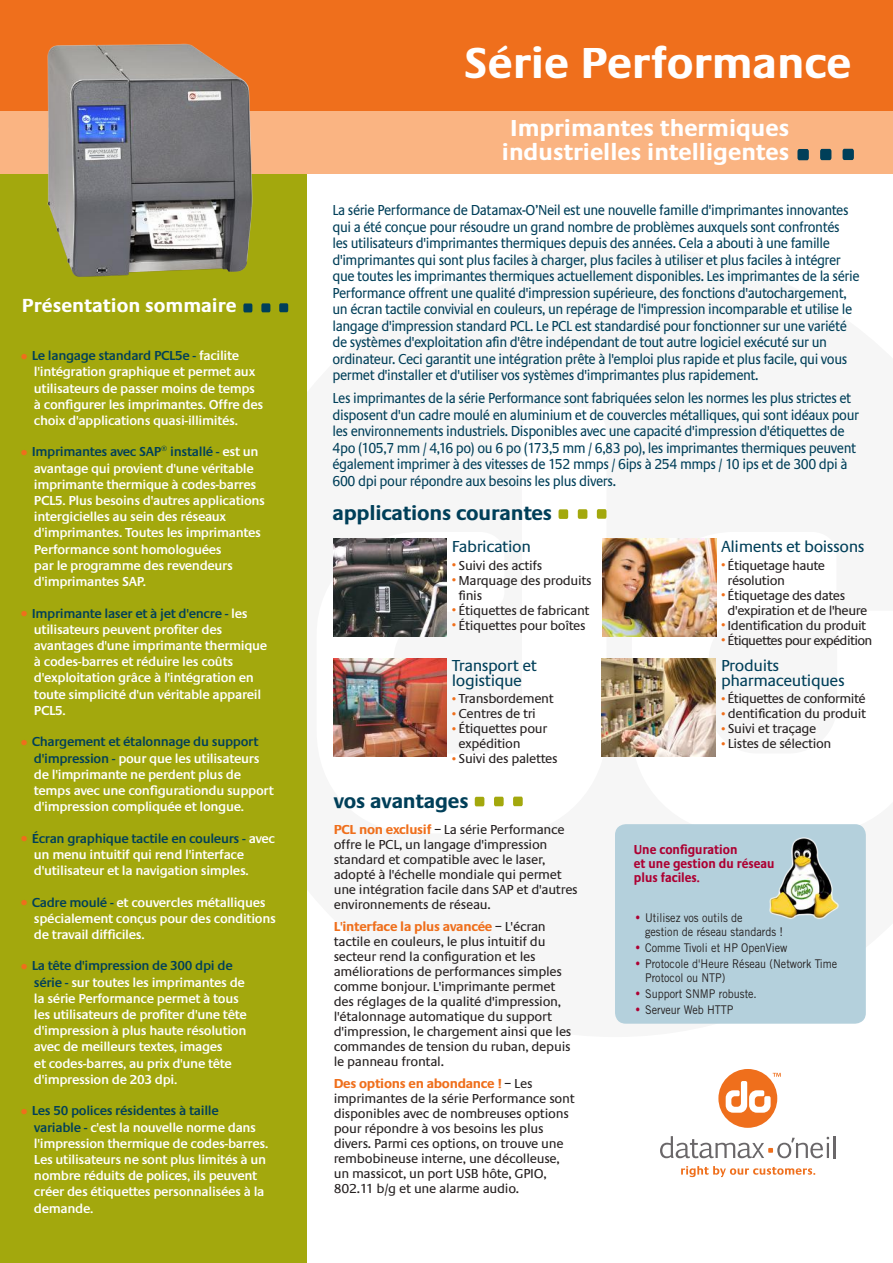
<style>
.page{position:relative;width:893px;height:1263px;background:#fff}
.page>*{position:absolute;margin:0;border:0;box-sizing:border-box;transform-origin:0 0}
.t1{font:700 45px "Praxis";color:#fff}
.t2{font:700 24px/24px "Praxis";color:#fff;text-align:center}
.t3{font:700 21px "Praxis";letter-spacing:-.01em;color:#003f59}
.t4{font:700 19.65px "Praxis";color:#fff}
.t5{font:16.5px/15px "Praxis";letter-spacing:-.025em;color:#003f59}
.t6{font:15px/16.5px "Praxis";letter-spacing:-.03em;color:#003f59;scale:.9 1}
.t7{font:600 13.5px/16.2px "Praxis";letter-spacing:-.025em;color:#fff}
.t8{font:13.5px/15px "Praxis";letter-spacing:-.02em;color:#241f1f}
.t9{font:700 13.5px/14px "Praxis";color:#ad0032;scale:.9 1}
.t10{font:13.5px "Praxis";letter-spacing:-.05em;color:#241f1f}
.t11{font:13.5px "Praxis";letter-spacing:-.04em;color:#241f1f}
.t12{font:12px/13.5px "Trade Gothic";color:#241f1f;scale:.9 1}
.s1{font-family:"Trade Gothic";font-weight:400;font-size:15px;color:#ef6f1c}
.s2{color:#003f59}
.s3{font-family:"Trade Gothic";font-size:9px;color:#ef6f1c}
.s4{font-weight:700;color:#ef6f1c}
.s5{font-family:"Praxis";font-weight:700;font-size:13.5px;color:#ad0032}
</style>
<div class="page">
<div style="left:0;top:136px;width:306px;height:1127px;background:#a3a80d"></div>
<svg style="left:558px;top:509px;width:10px;height:10px"></svg>
<svg style="left:578px;top:509px;width:9px;height:10px"></svg>
<svg style="left:597px;top:509px;width:9px;height:10px"></svg>
<img style="left:333px;top:658px;width:114px;height:98px">
<img style="left:333px;top:538px;width:114px;height:99px">
<img style="left:602px;top:538px;width:114px;height:99px">
<img style="left:602px;top:658px;width:113px;height:98px">
<div style="left:0;top:110px;width:893px;height:64px;background:#fab482"></div>
<div style="left:0;top:0;width:893px;height:111px;background:#ef6f1c"></div>
<svg style="left:797px;top:149px;width:12px;height:11px"></svg>
<svg style="left:820px;top:149px;width:11px;height:11px"></svg>
<svg style="left:842px;top:149px;width:12px;height:11px"></svg>
<svg style="left:475px;top:797px;width:9px;height:9px"></svg>
<svg style="left:494px;top:797px;width:10px;height:9px"></svg>
<svg style="left:513px;top:797px;width:10px;height:9px"></svg>
<div style="left:718px;top:1069px;width:59px;height:59px;background:#ef6f1c;border-radius:50%"></div>
<hr style="left:834px;top:1136px;width:2px;height:22px;background:#6a6769">
<svg style="left:660px;top:1136px;width:169px;height:22px"></svg>
<svg style="left:681px;top:1166px;width:134px;height:11px"></svg>
<svg style="left:726px;top:1073px;width:55px;height:40px"></svg>
<svg style="left:243px;top:303px;width:9px;height:9px"></svg>
<svg style="left:261px;top:303px;width:9px;height:9px"></svg>
<svg style="left:279px;top:303px;width:9px;height:9px"></svg>
<div style="left:615px;top:824px;width:251px;height:200px;background:#b4d0dc;border-radius:11px"></div>
<img style="left:769px;top:837px;width:70px;height:82px">
<img style="left:47px;top:43px;width:206px;height:234px">
<h3 class="t4" style="left:22px;top:295px;width:216px">Présentation sommaire</h3>
<p class="t7" style="left:34px;top:348px;width:231px;text-indent:-14px"><span class="s1">•</span> <span class="s2">Le langage standard PCL5e -</span> facilite l'intégration graphique et permet aux utilisateurs de passer moins de temps à configurer les imprimantes. Offre des choix d'applications quasi-illimités.</p>
<p class="t7" style="left:34px;top:444px;width:233px;text-indent:-14px"><span class="s1">•</span> <span class="s2">Imprimantes avec SAP® installé -</span> est un avantage qui provient d'une véritable imprimante thermique à codes-barres PCL5. Plus besoins d'autres applications intergicielles au sein des réseaux d'imprimantes. Toutes les imprimantes Performance sont homologuées<br>par le programme des revendeurs d'imprimantes SAP.</p>
<p class="t7" style="left:34px;top:605px;width:235px;text-indent:-14px"><span class="s1">•</span> <span class="s2">Imprimante laser et à jet d'encre -</span> les utilisateurs peuvent profiter des avantages d'une imprimante thermique à codes-barres et réduire les coûts d'exploitation grâce à l'intégration en toute simplicité d'un véritable appareil PCL5.</p>
<p class="t7" style="left:34px;top:734px;width:241px;text-indent:-14px"><span class="s1">•</span> <span class="s2">Chargement et étalonnage du support d'impression -</span> pour que les utilisateurs de l'imprimante ne perdent plus de temps avec une configurationdu support d'impression compliquée et longue.</p>
<p class="t7" style="left:34px;top:830px;width:243px;text-indent:-14px"><span class="s1">•</span> <span class="s2">Écran graphique tactile en couleurs -</span> avec un menu intuitif qui rend l'interface d'utilisateur et la navigation simples.</p>
<p class="t7" style="left:34px;top:894px;width:243px;text-indent:-14px"><span class="s1">•</span> <span class="s2">Cadre moulé -</span> et couvercles métalliques spécialement conçus pour des conditions de travail difficiles.</p>
<p class="t7" style="left:34px;top:958px;width:214px;text-indent:-14px"><span class="s1">•</span> <span class="s2">La tête d'impression de 300 dpi de série -</span> sur toutes les imprimantes de la série Performance permet à tous les utilisateurs de profiter d'une tête d'impression à plus haute résolution avec de meilleurs textes, images<br>et codes‑barres, au prix d'une tête d'impression de 203 dpi.</p>
<p class="t7" style="left:34px;top:1103px;width:236px;text-indent:-14px"><span class="s1">•</span> <span class="s2">Les 50 polices résidentes à taille variable -</span> c'est la nouvelle norme dans l'impression thermique de codes-barres.<br>Les utilisateurs ne sont plus limités à un nombre réduits de polices, ils peuvent créer des étiquettes personnalisées à la demande.</p>
<h1 class="t1" style="left:464px;top:39px;width:389px">Série Performance</h1>
<h2 class="t2" style="left:502px;top:117px;width:289px">Imprimantes thermiques industrielles intelligentes</h2>
<p class="t6" style="left:332px;top:202px;width:587px">La série Performance de Datamax-O’Neil est une nouvelle famille d'imprimantes innovantes qui a été conçue pour résoudre un grand nombre de problèmes auxquels sont confrontés<br>les utilisateurs d'imprimantes thermiques depuis des années. Cela a abouti à une famille d'imprimantes qui sont plus faciles à charger, plus faciles à utiliser et plus faciles à intégrer que toutes les imprimantes thermiques actuellement disponibles. Les imprimantes de la série Performance offrent une qualité d'impression supérieure, des fonctions d'autochargement, un écran tactile convivial en couleurs, un repérage de l'impression incomparable et utilise le langage d'impression standard PCL. Le PCL est standardisé pour fonctionner sur une variété de systèmes d'exploitation afin d'être indépendant de tout autre logiciel exécuté sur un ordinateur. Ceci garantit une intégration prête à l'emploi plus rapide et plus facile, qui vous permet d'installer et d'utiliser vos systèmes d'imprimantes plus rapidement.</p>
<p class="t6" style="left:332px;top:390px;width:587px">Les imprimantes de la série Performance sont fabriquées selon les normes les plus strictes et disposent d'un cadre moulé en aluminium et de couvercles métalliques, qui sont idéaux pour les environnements industriels. Disponibles avec une capacité d'impression d'étiquettes de 4po (105,7 mm / 4,16 po) ou 6 po (173,5 mm / 6,83 po), les imprimantes thermiques peuvent également imprimer à des vitesses de 152 mmps / 6ips à 254 mmps / 10 ips et de 300 dpi à 600 dpi pour répondre aux besoins les plus divers.</p>
<h3 class="t3" style="left:332px;top:501px;width:221px">applications courantes</h3>
<p class="t5" style="left:452px;top:539px;width:81px">Fabrication</p>
<p class="t8" style="left:452px;top:558px;width:92px"><span class="s3">•</span> Suivi des actifs</p>
<p class="t8" style="left:459px;top:573px;width:135px;text-indent:-7px"><span class="s3">•</span> Marquage des produits finis</p>
<p class="t8" style="left:452px;top:603px;width:139px"><span class="s3">•</span> Étiquettes de fabricant</p>
<p class="t8" style="left:452px;top:618px;width:135px"><span class="s3">•</span> Étiquettes pour boîtes</p>
<p class="t5" style="left:452px;top:658px;width:87px">Transport et logistique</p>
<p class="t8" style="left:452px;top:692px;width:104px"><span class="s3">•</span> Transbordement</p>
<p class="t8" style="left:452px;top:707px;width:86px"><span class="s3">•</span> Centres de tri</p>
<p class="t8" style="left:459px;top:722px;width:90px;text-indent:-7px"><span class="s3">•</span> Étiquettes pour expédition</p>
<p class="t8" style="left:452px;top:752px;width:107px"><span class="s3">•</span> Suivi des palettes</p>
<h3 class="t3" style="left:333px;top:789px;width:137px">vos avantages</h3>
<p class="t8" style="left:334px;top:822px;width:246px"><span class="s4">PCL non exclusif</span> – La série Performance offre le PCL, un langage d'impression standard et compatible avec le laser, adopté à l'échelle mondiale qui permet une intégration facile dans SAP et d'autres environnements de réseau.</p>
<p class="t8" style="left:334px;top:919px;width:239px"><span class="s4">L'interface la plus avancée</span> – L'écran tactile en couleurs, le plus intuitif du secteur rend la configuration et les améliorations de performances simples comme bonjour. L'imprimante permet des réglages de la qualité d'impression, l'étalonnage automatique du support d'impression, le chargement ainsi que les commandes de tension du ruban, depuis le panneau frontal.</p>
<p class="t8" style="left:334px;top:1076px;width:243px"><span class="s4">Des options en abondance !</span> – Les imprimantes de la série Performance sont disponibles avec de nombreuses options pour répondre à vos besoins les plus divers. Parmi ces options, on trouve une rembobineuse interne, une décolleuse, un massicot, un port USB hôte, GPIO, 802.11 b/g et une alarme audio.</p>
<p class="t5" style="left:721px;top:539px;width:145px">Aliments et boissons</p>
<p class="t8" style="left:728px;top:558px;width:99px;text-indent:-7px"><span class="s3">•</span> Étiquetage haute résolution</p>
<p class="t8" style="left:728px;top:588px;width:141px;text-indent:-7px"><span class="s3">•</span> Étiquetage des dates d'expiration et de l'heure</p>
<p class="t8" style="left:721px;top:618px;width:147px"><span class="s3">•</span> Identification du produit</p>
<p class="t10" style="left:721px;top:633px;width:153px"><span class="s3">•</span> Étiquettes pour expédition</p>
<p class="t5" style="left:721px;top:658px;width:125px">Produits pharmaceutiques</p>
<p class="t11" style="left:721px;top:692px;width:146px"><span class="s3">•</span> Étiquettes de conformité</p>
<p class="t8" style="left:721px;top:707px;width:147px"><span class="s3">•</span> dentification du produit</p>
<p class="t8" style="left:721px;top:722px;width:97px"><span class="s3">•</span> Suivi et traçage</p>
<p class="t8" style="left:721px;top:737px;width:112px"><span class="s3">•</span> Listes de sélection</p>
<p class="t9" style="left:634px;top:843px;width:158px">Une configuration<br>et une gestion du réseau plus faciles.</p>
<p class="t12" style="left:645px;top:911px;width:155px;text-indent:-11px"><span class="s5">•</span> Utilisez vos outils de<br>gestion de réseau standards !</p>
<p class="t12" style="left:634px;top:941px;width:172px"><span class="s5">•</span> Comme Tivoli et HP OpenView</p>
<p class="t12" style="left:645px;top:957px;width:215px;text-indent:-11px"><span class="s5">•</span> Protocole d'Heure Réseau (Network Time<br>Protocol ou NTP)</p>
<p class="t12" style="left:634px;top:987px;width:138px"><span class="s5">•</span> Support SNMP robuste.</p>
<p class="t12" style="left:634px;top:1003px;width:112px"><span class="s5">•</span> Serveur Web HTTP</p>
</div>
